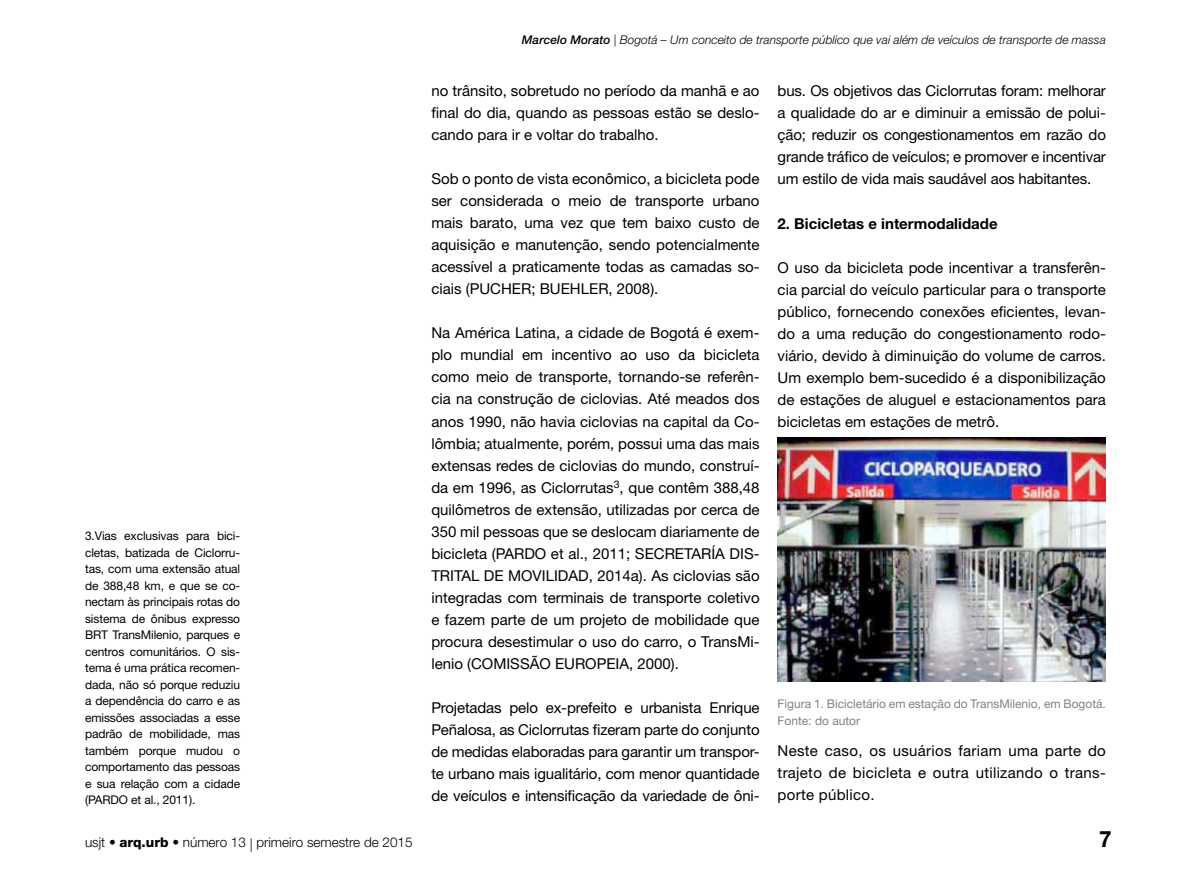
<style>
.page{position:relative;width:1191px;height:893px;background:#fff}
.page>*{position:absolute;margin:0;border:0;box-sizing:border-box;transform-origin:0 0}
.t1{font:700 22.5px "Helvetica Neue LT Std";color:#000}
.t2{font:15px/22px "Helvetica Neue LT Std";color:#000;text-align:justify}
.t3{font:700 15px "Helvetica Neue LT Std";color:#000}
.t4{font:300 13.5px "Helvetica Neue LT Std";color:#000}
.t5{font:12px/16.5px "Helvetica Neue LT Std";letter-spacing:-.01em;color:#000;text-align:justify}
.t6{font:italic 300 12px "Helvetica Neue LT Std";color:#000}
.t7{font:12px/16.5px "Helvetica Neue LT Std";color:#808285}
.s1{font-weight:500}
.s2{font-weight:800}
</style>
<div class="page">
<img style="left:777px;top:438px;width:328px;height:243px">
<p class="t5" style="left:85px;top:527px;width:157px">3.Vias exclusivas para bici&shy;cletas, batizada de Ciclorru&shy;tas, com uma extensão atual de 388,48 km, e que se co&shy;nectam às principais rotas do sistema de ônibus expresso BRT TransMilenio, parques e centros comunitários. O sis&shy;tema é uma prática recomen&shy;dada, não só porque reduziu a dependência do carro e as emissões associadas a esse padrão de mobilidade, mas também porque mudou o comportamento das pessoas e sua relação com a cidade (PARDO et al., 2011).</p>
<p class="t6" style="left:522px;top:33px;width:585px"><span class="s1">Marcelo Morato</span> | Bogotá – Um conceito de transporte público que vai além de veículos de transporte de massa</p>
<p class="t2" style="left:431px;top:79px;width:330px">no trânsito, sobretudo no período da manhã e ao final do dia, quando as pessoas estão se deslo&shy;cando para ir e voltar do trabalho.</p>
<p class="t2" style="left:431px;top:167px;width:330px">Sob o ponto de vista econômico, a bicicleta pode ser considerada o meio de transporte urbano mais barato, uma vez que tem baixo custo de aquisição e manutenção, sendo potencialmente acessível a praticamente todas as camadas so&shy;ciais (PUCHER; BUEHLER, 2008).</p>
<p class="t2" style="left:431px;top:322px;width:330px">Na América Latina, a cidade de Bogotá é exem&shy;plo mundial em incentivo ao uso da bicicleta como meio de transporte, tornando-se referên&shy;cia na construção de ciclovias. Até meados dos anos 1990, não havia ciclovias na capital da Co&shy;lômbia; atualmente, porém, possui uma das mais extensas redes de ciclovias do mundo, construí&shy;da em 1996, as Ciclorrutas<sup>3</sup>, que contêm 388,48 quilômetros de extensão, utilizadas por cerca de 350 mil pessoas que se deslocam diariamente de bicicleta (PARDO et al., 2011; SECRETARÍA DIS-TRITAL DE MOVILIDAD, 2014a). As ciclovias são integradas com terminais de transporte coletivo e fazem parte de um projeto de mobilidade que procura desestimular o uso do carro, o TransMi&shy;lenio (COMISSÃO EUROPEIA, 2000).</p>
<p class="t2" style="left:431px;top:697px;width:330px">Projetadas pelo ex-prefeito e urbanista Enrique Peñalosa, as Ciclorrutas fizeram parte do conjunto de medidas elaboradas para garantir um transpor&shy;te urbano mais igualitário, com menor quantidade de veículos e intensificação da variedade de ôni-</p>
<p class="t2" style="left:777px;top:79px;width:330px">bus. Os objetivos das Ciclorrutas foram: melhorar a qualidade do ar e diminuir a emissão de polui&shy;ção; reduzir os congestionamentos em razão do grande tráfico de veículos; e promover e incentivar um estilo de vida mais saudável aos habitantes.</p>
<p class="t3" style="left:777px;top:214px;width:221px">2. Bicicletas e intermodalidade</p>
<p class="t2" style="left:777px;top:256px;width:330px">O uso da bicicleta pode incentivar a transferên&shy;cia parcial do veículo particular para o transporte público, fornecendo conexões eficientes, levan&shy;do a uma redução do congestionamento rodo&shy;viário, devido à diminuição do volume de carros.<br>Um exemplo bem-sucedido é a disponibilização de estações de aluguel e estacionamentos para bicicletas em estações de metrô.</p>
<p class="t7" style="left:777px;top:695px;width:330px">Figura 1. Bicicletário em estação do TransMilenio, em Bogotá.<br>Fonte: do autor</p>
<p class="t2" style="left:777px;top:739px;width:330px">Neste caso, os usuários fariam uma parte do trajeto de bicicleta e outra utilizando o trans&shy;porte público.</p>
<p class="t4" style="left:85px;top:834px;width:329px">usjt • <span class="s2">arq.urb</span> • número 13 | primeiro semestre de 2015</p>
<h1 class="t1" style="left:1099px;top:825px;width:14px">7</h1>
</div>
